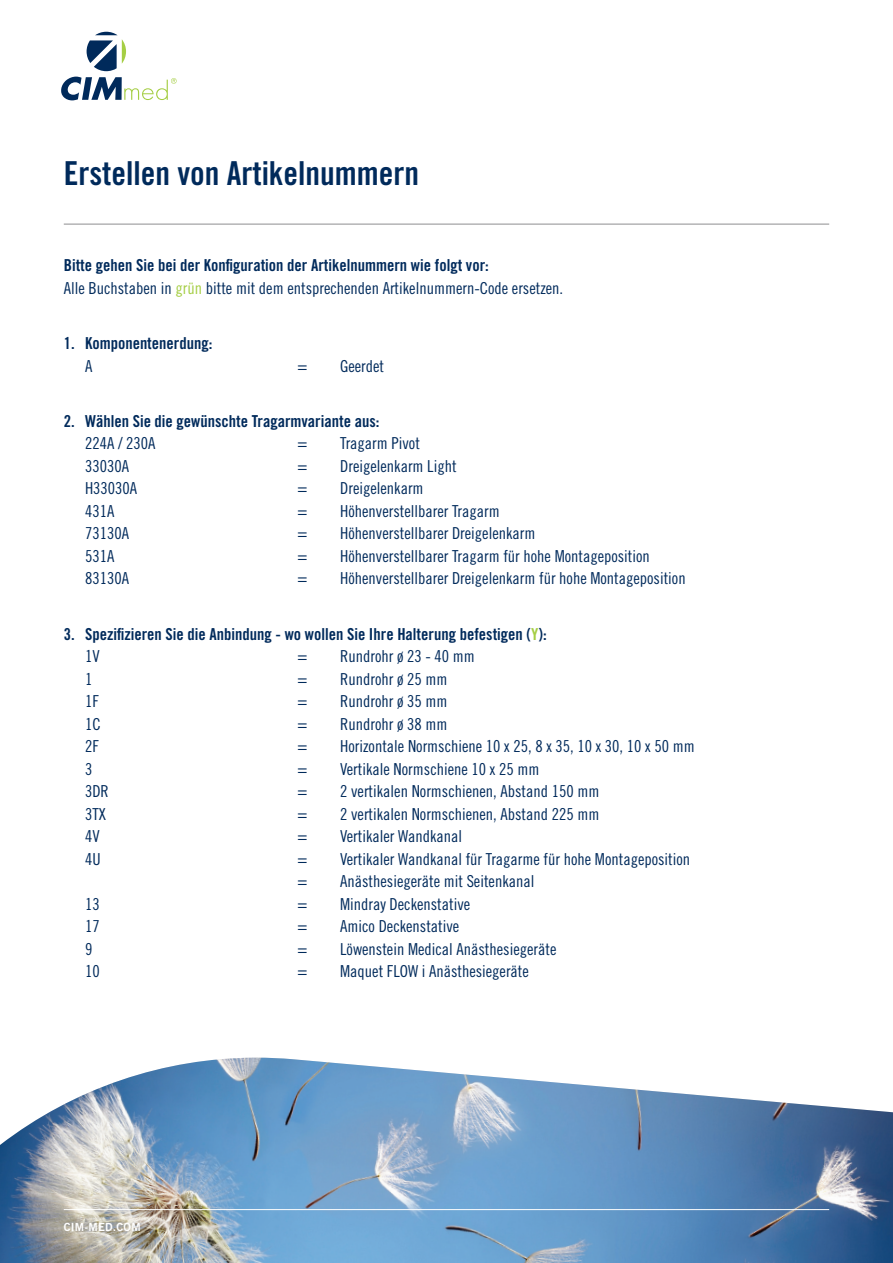
<style>
.page{position:relative;width:893px;height:1263px;background:#fff}
.page>*{position:absolute;margin:0;border:0;box-sizing:border-box;transform-origin:0 0}
.t1{font:33px "Trade Gothic LT Std Bd Cn 20";color:#002a5b}
.t2{font:16.5px "Trade Gothic LT Std Cn 18";color:#002a5b}
.t3{font:16.5px "Trade Gothic LT Std Bd Cn 20";color:#002a5b}
.t4{font:11.25px "Trade Gothic LT Std Bd 2";letter-spacing:.02em;color:#fff}
.s1{color:#a5ce44}
</style>
<div class="page">
<hr style="left:64px;top:224px;width:765px;height:1px;background:#8e8e8f">
<svg style="left:87px;top:32px;width:39px;height:39px"></svg>
<svg style="left:61px;top:77px;width:116px;height:23px"></svg>
<img style="left:0;top:1058px;width:893px;height:205px">
<hr style="left:64px;top:1209px;width:765px;height:1px;background:#fff">
<h1 class="t1" style="left:64px;top:154px;width:357px">Erstellen von Artikelnummern</h1>
<p class="t3" style="left:64px;top:255px;width:427px">Bitte gehen Sie bei der Konfiguration der Artikelnummern wie folgt vor:</p>
<p class="t2" style="left:64px;top:278px;width:501px">Alle Buchstaben in <span class="s1">grün</span> bitte mit dem entsprechenden Artikelnummern-Code ersetzen.</p>
<p class="t3" style="left:64px;top:333px;width:150px">1. Komponentenerdung:</p>
<p class="t2" style="left:85px;top:356px;width:9px">A</p>
<p class="t2" style="left:298px;top:356px;width:11px">=</p>
<p class="t2" style="left:340px;top:356px;width:46px">Geerdet</p>
<p class="t3" style="left:64px;top:411px;width:317px">2. Wählen Sie die gewünschte Tragarmvariante aus:</p>
<p class="t2" style="left:85px;top:434px;width:72px">224A / 230A</p>
<p class="t2" style="left:298px;top:434px;width:11px">=</p>
<p class="t2" style="left:340px;top:434px;width:81px">Tragarm Pivot</p>
<p class="t2" style="left:85px;top:456px;width:45px">33030A</p>
<p class="t2" style="left:298px;top:456px;width:11px">=</p>
<p class="t2" style="left:340px;top:456px;width:118px">Dreigelenkarm Light</p>
<p class="t2" style="left:85px;top:479px;width:54px">H33030A</p>
<p class="t2" style="left:298px;top:479px;width:11px">=</p>
<p class="t2" style="left:340px;top:479px;width:85px">Dreigelenkarm</p>
<p class="t2" style="left:85px;top:501px;width:31px">431A</p>
<p class="t2" style="left:298px;top:501px;width:11px">=</p>
<p class="t2" style="left:340px;top:501px;width:161px">Höhenverstellbarer Tragarm</p>
<p class="t2" style="left:85px;top:524px;width:45px">73130A</p>
<p class="t2" style="left:298px;top:524px;width:11px">=</p>
<p class="t2" style="left:340px;top:524px;width:197px">Höhenverstellbarer Dreigelenkarm</p>
<p class="t2" style="left:85px;top:546px;width:31px">531A</p>
<p class="t2" style="left:298px;top:546px;width:11px">=</p>
<p class="t2" style="left:340px;top:546px;width:311px">Höhenverstellbarer Tragarm für hohe Montageposition</p>
<p class="t2" style="left:85px;top:569px;width:45px">83130A</p>
<p class="t2" style="left:298px;top:569px;width:11px">=</p>
<p class="t2" style="left:340px;top:569px;width:347px">Höhenverstellbarer Dreigelenkarm für hohe Montageposition</p>
<p class="t3" style="left:64px;top:624px;width:484px">3. Spezifizieren Sie die Anbindung - wo wollen Sie Ihre Halterung befestigen (<span class="s1">Y</span>):</p>
<p class="t2" style="left:85px;top:646px;width:16px">1V</p>
<p class="t2" style="left:298px;top:646px;width:11px">=</p>
<p class="t2" style="left:340px;top:646px;width:136px">Rundrohr ø 23 - 40 mm</p>
<p class="t2" style="left:85px;top:669px;width:9px">1</p>
<p class="t2" style="left:298px;top:669px;width:11px">=</p>
<p class="t2" style="left:340px;top:669px;width:109px">Rundrohr ø 25 mm</p>
<p class="t2" style="left:85px;top:691px;width:15px">1F</p>
<p class="t2" style="left:298px;top:691px;width:11px">=</p>
<p class="t2" style="left:340px;top:691px;width:109px">Rundrohr ø 35 mm</p>
<p class="t2" style="left:85px;top:714px;width:17px">1C</p>
<p class="t2" style="left:298px;top:714px;width:11px">=</p>
<p class="t2" style="left:340px;top:714px;width:109px">Rundrohr ø 38 mm</p>
<p class="t2" style="left:85px;top:736px;width:15px">2F</p>
<p class="t2" style="left:298px;top:736px;width:11px">=</p>
<p class="t2" style="left:340px;top:736px;width:356px">Horizontale Normschiene 10 x 25, 8 x 35, 10 x 30, 10 x 50 mm</p>
<p class="t2" style="left:85px;top:759px;width:9px">3</p>
<p class="t2" style="left:298px;top:759px;width:11px">=</p>
<p class="t2" style="left:340px;top:759px;width:201px">Vertikale Normschiene 10 x 25 mm</p>
<p class="t2" style="left:85px;top:781px;width:25px">3DR</p>
<p class="t2" style="left:298px;top:781px;width:11px">=</p>
<p class="t2" style="left:340px;top:781px;width:261px">2 vertikalen Normschienen, Abstand 150 mm</p>
<p class="t2" style="left:85px;top:804px;width:23px">3TX</p>
<p class="t2" style="left:298px;top:804px;width:11px">=</p>
<p class="t2" style="left:340px;top:804px;width:261px">2 vertikalen Normschienen, Abstand 225 mm</p>
<p class="t2" style="left:85px;top:826px;width:16px">4V</p>
<p class="t2" style="left:298px;top:826px;width:11px">=</p>
<p class="t2" style="left:340px;top:826px;width:123px">Vertikaler Wandkanal</p>
<p class="t2" style="left:85px;top:849px;width:17px">4U</p>
<p class="t2" style="left:298px;top:849px;width:11px">=</p>
<p class="t2" style="left:340px;top:849px;width:352px">Vertikaler Wandkanal für Tragarme für hohe Montageposition</p>
<p class="t2" style="left:298px;top:871px;width:11px">=</p>
<p class="t2" style="left:340px;top:871px;width:196px">Anästhesiegeräte mit Seitenkanal</p>
<p class="t2" style="left:85px;top:894px;width:16px">13</p>
<p class="t2" style="left:298px;top:894px;width:11px">=</p>
<p class="t2" style="left:340px;top:894px;width:132px">Mindray Deckenstative</p>
<p class="t2" style="left:85px;top:916px;width:16px">17</p>
<p class="t2" style="left:298px;top:916px;width:11px">=</p>
<p class="t2" style="left:340px;top:916px;width:121px">Amico Deckenstative</p>
<p class="t2" style="left:85px;top:939px;width:9px">9</p>
<p class="t2" style="left:298px;top:939px;width:11px">=</p>
<p class="t2" style="left:340px;top:939px;width:218px">Löwenstein Medical Anästhesiegeräte</p>
<p class="t2" style="left:85px;top:961px;width:16px">10</p>
<p class="t2" style="left:298px;top:961px;width:11px">=</p>
<p class="t2" style="left:340px;top:961px;width:190px">Maquet FLOW i Anästhesiegeräte</p>
<p class="t4" style="left:64px;top:1220px;width:78px">CIM-MED.COM</p>
</div>
